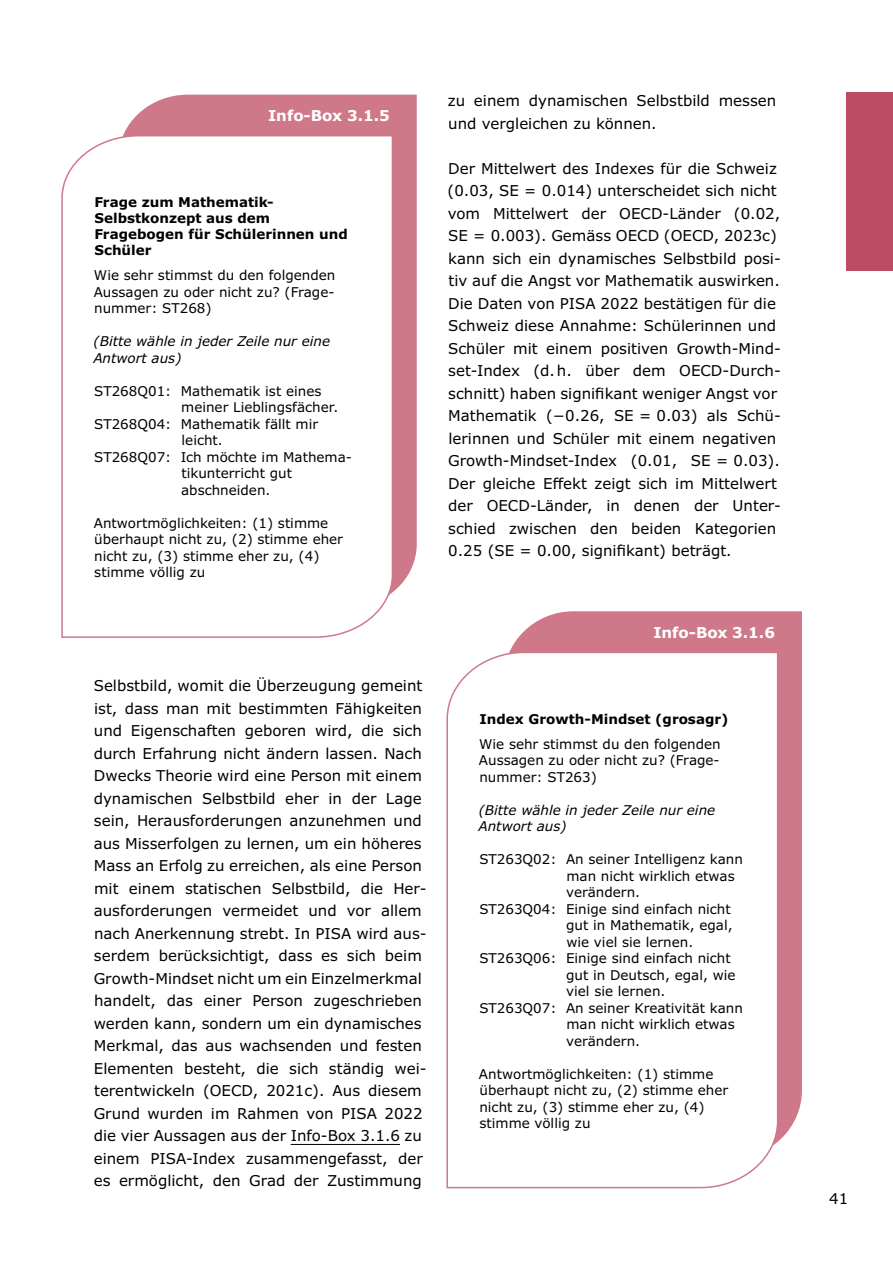
<style>
.page{position:relative;width:893px;height:1263px;background:#fff}
.page>*{position:absolute;margin:0;border:0;box-sizing:border-box;transform-origin:0 0}
.t1{font:15px/22.5px "Verdana Pro";color:#000}
.t2{font:700 15px "Verdana Pro";color:#fff}
.t3{font:13.5px/16.5px "Verdana Pro";color:#000;text-align:justify}
.t4{font:700 13.5px/16.2px "Verdana Pro";color:#000}
.t5{font:italic 13.5px/16.5px "Verdana Pro";color:#000}
</style>
<div class="page">
<hr style="left:291px;top:1144px;width:109px;height:1px;background:#000">
<div style="left:846px;top:92px;width:47px;height:179px;background:#bd4b63"></div>
<div style="left:124px;top:95px;width:293px;height:496px;background:#cf7889"></div>
<svg style="left:61px;top:134px;width:333px;height:504px"></svg>
<div style="left:510px;top:611px;width:292px;height:530px;background:#cf7889"></div>
<svg style="left:446px;top:651px;width:333px;height:538px"></svg>
<p class="t2" style="left:268px;top:106px;width:123px">Info-Box 3.1.5</p>
<p class="t4" style="left:94px;top:194px;width:255px">Frage zum Mathematik-<br>Selbstkonzept aus dem<br>Fragebogen für Schülerinnen und<br>Schüler</p>
<p class="t3" style="left:94px;top:267px;width:243px">Wie sehr stimmst du den folgenden Aussagen zu oder nicht zu? (Frage&shy;nummer: ST268)</p>
<p class="t5" style="left:93px;top:333px;width:238px">(Bitte wähle in jeder Zeile nur eine<br>Antwort aus)</p>
<p class="t3" style="left:94px;top:383px;width:229px">ST268Q01: Mathematik ist eines</p>
<p class="t3" style="left:181px;top:399px;width:159px">meiner Lieblingsfächer.</p>
<p class="t3" style="left:94px;top:416px;width:226px">ST268Q04: Mathematik fällt mir</p>
<p class="t3" style="left:182px;top:432px;width:43px">leicht.</p>
<p class="t3" style="left:94px;top:449px;width:259px">ST268Q07: Ich möchte im Mathema-</p>
<p class="t3" style="left:182px;top:465px;width:112px">tikunterricht gut</p>
<p class="t3" style="left:181px;top:482px;width:91px">abschneiden.</p>
<p class="t3" style="left:94px;top:515px;width:251px;text-align:left">Antwortmöglichkeiten: (1) stimme überhaupt nicht zu, (2) stimme eher nicht zu, (3) stimme eher zu, (4) stimme völlig zu</p>
<p class="t1" style="left:94px;top:675px;width:334px">Selbstbild, womit die Überzeugung gemeint ist, dass man mit bestimmten Fähigkeiten und Eigenschaften geboren wird, die sich durch Erfahrung nicht ändern lassen. Nach Dwecks Theorie wird eine Person mit einem dynamischen Selbstbild eher in der Lage sein, Herausforderungen anzunehmen und aus Misserfolgen zu lernen, um ein höheres Mass an Erfolg zu erreichen, als eine Person mit einem statischen Selbstbild, die Her&shy;ausforderungen vermeidet und vor allem nach Anerkennung strebt. In PISA wird aus&shy;serdem berücksichtigt, dass es sich beim Growth-Mindset nicht um ein Einzelmerkmal handelt, das einer Person zugeschrieben werden kann, sondern um ein dynamisches Merkmal, das aus wachsenden und festen Elementen besteht, die sich ständig wei&shy;terentwickeln (OECD, 2021c). Aus diesem Grund wurden im Rahmen von PISA 2022 die vier Aussagen aus der Info-Box 3.1.6 zu einem PISA-Index zusammengefasst, der es ermöglicht, den Grad der Zustimmung</p>
<p class="t1" style="left:448px;top:90px;width:330px">zu einem dynamischen Selbstbild messen und vergleichen zu können.</p>
<p class="t1" style="left:448px;top:157px;width:335px">Der Mittelwert des Indexes für die Schweiz (0.03, SE = 0.014) unterscheidet sich nicht vom Mittelwert der OECD-Länder (0.02, SE = 0.003). Gemäss OECD (OECD, 2023c) kann sich ein dynamisches Selbstbild posi&shy;tiv auf die Angst vor Mathematik auswirken.<br>Die Daten von PISA 2022 bestätigen für die Schweiz diese Annahme: Schülerinnen und Schüler mit einem positiven Growth-Mind&shy;set-Index (d.h. über dem OECD-Durch&shy;schnitt) haben signifikant weniger Angst vor Mathematik (−0.26, SE = 0.03) als Schü&shy;lerinnen und Schüler mit einem negativen Growth-Mindset-Index (0.01, SE = 0.03).<br>Der gleiche Effekt zeigt sich im Mittelwert der OECD-Länder, in denen der Unter&shy;schied zwischen den beiden Kategorien 0.25 (SE = 0.00, signifikant) beträgt.</p>
<p class="t2" style="left:653px;top:622px;width:123px">Info-Box 3.1.6</p>
<p class="t4" style="left:479px;top:711px;width:251px">Index Growth-Mindset (grosagr)</p>
<p class="t3" style="left:479px;top:735px;width:243px">Wie sehr stimmst du den folgenden Aussagen zu oder nicht zu? (Frage&shy;nummer: ST263)</p>
<p class="t5" style="left:478px;top:801px;width:238px">(Bitte wähle in jeder Zeile nur eine<br>Antwort aus)</p>
<p class="t3" style="left:479px;top:851px;width:265px">ST263Q02: An seiner Intelligenz kann</p>
<p class="t3" style="left:566px;top:867px;width:170px">man nicht wirklich etwas</p>
<p class="t3" style="left:566px;top:884px;width:76px">verändern.</p>
<p class="t3" style="left:479px;top:900px;width:253px">ST263Q04: Einige sind einfach nicht</p>
<p class="t3" style="left:566px;top:917px;width:168px">gut in Mathematik, egal,</p>
<p class="t3" style="left:566px;top:933px;width:128px">wie viel sie lernen.</p>
<p class="t3" style="left:479px;top:950px;width:253px">ST263Q06: Einige sind einfach nicht</p>
<p class="t3" style="left:566px;top:966px;width:171px">gut in Deutsch, egal, wie</p>
<p class="t3" style="left:566px;top:983px;width:101px">viel sie lernen.</p>
<p class="t3" style="left:479px;top:999px;width:265px">ST263Q07: An seiner Kreativität kann</p>
<p class="t3" style="left:566px;top:1016px;width:170px">man nicht wirklich etwas</p>
<p class="t3" style="left:566px;top:1032px;width:76px">verändern.</p>
<p class="t3" style="left:479px;top:1065px;width:251px;text-align:left">Antwortmöglichkeiten: (1) stimme überhaupt nicht zu, (2) stimme eher nicht zu, (3) stimme eher zu, (4) stimme völlig zu</p>
<p class="t1" style="left:829px;top:1188px;width:21px">41</p>
</div>
